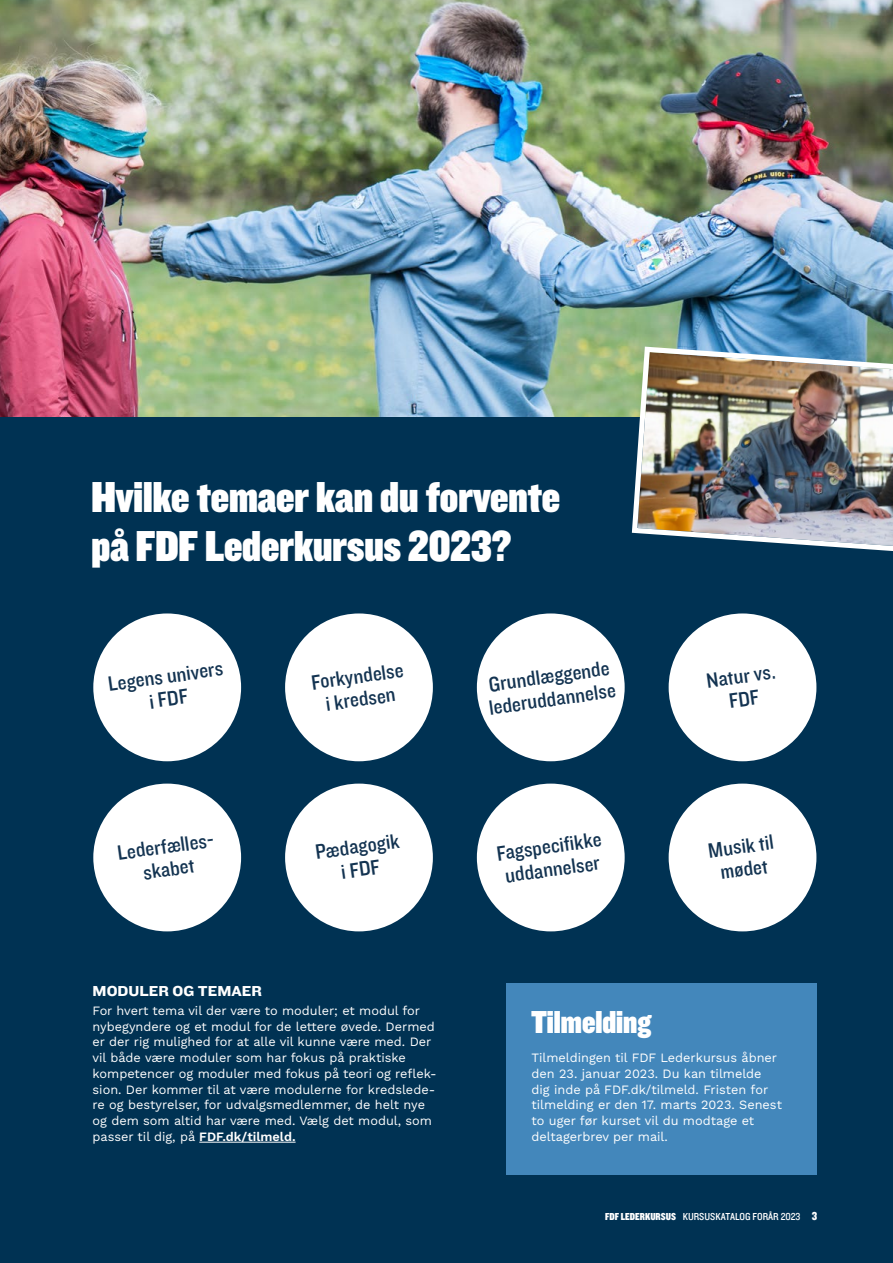
<style>
.page{position:relative;width:893px;height:1263px;background:#003253}
.page>*{position:absolute;margin:0;border:0;box-sizing:border-box;transform-origin:0 0}
.t1{font:45px/49.5px "Knockout 90 Ultmt Welterwt";color:#fff}
.t2{font:33px "Knockout 90 Ultmt Welterwt";color:#fff}
.t3{font:21.6px/23px "Knockout 30 Junior Welterwt";color:#133351;text-align:center}
.t4{font:15px "Knockout 52 Cruiserweight";color:#fff}
.t5{font:12.75px/15.8px "Work Sans";color:#fff}
.t6{font:10.5px "Knockout 30 Junior Welterwt";color:#fff}
.s1{font-weight:600}
.s2{font-family:"Knockout 70 Full Welterwt"}
.s3{font-family:"Knockout 70 Full Welterwt";font-size:12px}
</style>
<div class="page">
<hr style="left:199px;top:1142px;width:97px;height:1px;background:#fff">
<div style="left:506px;top:984px;width:310px;height:191px;background:#4387bb"></div>
<div style="left:285px;top:613px;width:148px;height:148px;background:#fff;border-radius:50%"></div>
<div style="left:477px;top:613px;width:148px;height:148px;background:#fff;border-radius:50%"></div>
<div style="left:93px;top:613px;width:148px;height:148px;background:#fff;border-radius:50%"></div>
<div style="left:669px;top:613px;width:147px;height:148px;background:#fff;border-radius:50%"></div>
<div style="left:93px;top:784px;width:148px;height:147px;background:#fff;border-radius:50%"></div>
<div style="left:669px;top:784px;width:147px;height:147px;background:#fff;border-radius:50%"></div>
<div style="left:285px;top:784px;width:148px;height:147px;background:#fff;border-radius:50%"></div>
<div style="left:477px;top:784px;width:148px;height:147px;background:#fff;border-radius:50%"></div>
<img style="left:0;top:0;width:893px;height:416px">
<img style="left:629px;top:344px;width:264px;height:207px">
<h1 class="t1" style="left:92px;top:470px;width:470px">Hvilke temaer kan du forvente på FDF Lederkursus 2023?</h1>
<h3 class="t3" style="left:310px;top:670px;width:94px;rotate:-8deg">Forkyndelse i kredsen</h3>
<h3 class="t3" style="left:484px;top:673px;width:129px;text-align:left;rotate:-8deg">Grundlæggende lederuddannelse</h3>
<h3 class="t3" style="left:107px;top:672px;width:117px;rotate:-8deg">Legens univers i FDF</h3>
<h3 class="t3" style="left:705px;top:669px;width:71px;rotate:-8deg">Natur vs.<br>FDF</h3>
<h3 class="t3" style="left:314px;top:840px;width:86px;rotate:-8deg">Pædagogik i FDF</h3>
<h3 class="t3" style="left:495px;top:841px;width:107px;text-align:left;rotate:-8deg">Fagspecifi kke uddannelser</h3>
<h3 class="t3" style="left:116px;top:841px;width:102px;rotate:-8deg">Lederfælles‑ skabet</h3>
<h3 class="t3" style="left:706px;top:838px;width:68px;rotate:-8deg">Musik til mødet</h3>
<p class="t4" style="left:93px;top:981px;width:171px">MODULER OG TEMAER</p>
<p class="t5" style="left:93px;top:1002px;width:346px">For hvert tema vil der være to moduler; et modul for nybegyndere og et modul for de lettere øvede. Dermed er der rig mulighed for at alle vil kunne være med. Der vil både være moduler som har fokus på praktiske kompetencer og moduler med fokus på teori og reflek&shy;sion. Der kommer til at være modulerne for kredslede&shy;re og bestyrelser, for udvalgsmedlemmer, de helt nye og dem som altid har være med. Vælg det modul, som passer til dig, på <span class="s1">FDF.dk/tilmeld.</span></p>
<h2 class="t2" style="left:531px;top:999px;width:121px">Tilmelding</h2>
<p class="t5" style="left:531px;top:1049px;width:252px">Tilmeldingen til FDF Lederkursus åbner den 23. januar 2023. Du kan tilmelde dig inde på FDF.dk/tilmeld. Fristen for tilmelding er den 17. marts 2023. Senest to uger før kurset vil du modtage et deltagerbrev per mail.</p>
<p class="t6" style="left:605px;top:1210px;width:213px"><span class="s2">FDF LEDERKURSUS</span> KURSUSKATALOG FORÅR 2023 <span class="s3">3</span></p>
</div>
